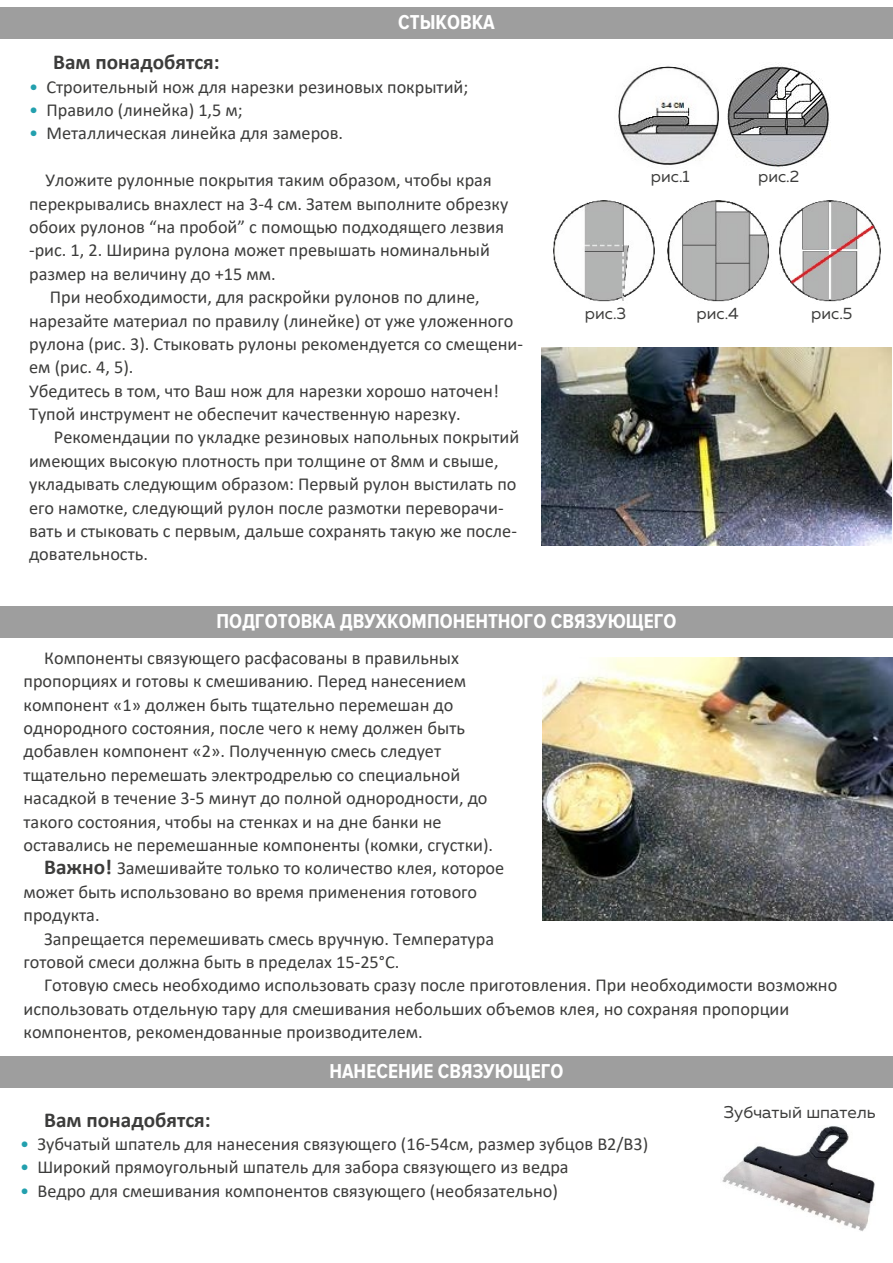
<style>
.page{position:relative;width:893px;height:1263px;background:#fff}
.page>*{position:absolute;margin:0;border:0;box-sizing:border-box;transform-origin:0 0}
.t1{font:700 21.3px "Calibri";color:#3c3c3b}
.t2{font:700 20.85px "Proxima Nova Cond";color:#fff}
.t3{font:18.3px "Calibri";color:#3c3c3b}
.t4{font:16.95px "Muller";color:#3c3c3b}
.t5{font:16.5px "Muller";color:#3c3c3b}
.s1{color:#23a0ae}
.s2{font-weight:700;font-size:21.3px}
</style>
<div class="page">
<div style="left:0;top:7px;width:893px;height:32px;background:#9e9e9e"></div>
<div style="left:0;top:606px;width:893px;height:32px;background:#9e9e9e"></div>
<div style="left:0;top:1056px;width:893px;height:32px;background:#9e9e9e"></div>
<img style="left:542px;top:348px;width:350px;height:198px">
<img style="left:618px;top:63px;width:211px;height:106px">
<img style="left:554px;top:201px;width:326px;height:101px">
<img style="left:543px;top:658px;width:350px;height:262px">
<img style="left:722px;top:1126px;width:153px;height:106px">
<p class="t2" style="left:398px;top:10px;width:98px">СТЫКОВКА</p>
<p class="t1" style="left:53px;top:47px;width:168px">Вам понадобятся:</p>
<p class="t3" style="left:29px;top:74px;width:441px"><span class="s1">•</span> Строительный нож для нарезки резиновых покрытий;</p>
<p class="t3" style="left:29px;top:97px;width:215px"><span class="s1">•</span> Правило (линейка) 1,5 м;</p>
<p class="t3" style="left:29px;top:121px;width:316px"><span class="s1">•</span> Металлическая линейка для замеров.</p>
<p class="t3" style="left:46px;top:167px;width:448px">Уложите рулонные покрытия таким образом, чтобы края</p>
<p class="t3" style="left:29px;top:191px;width:481px">перекрывались внахлест на 3-4 см. Затем выполните обрезку</p>
<p class="t3" style="left:29px;top:214px;width:476px">обоих рулонов “на пробой” с помощью подходящего лезвия</p>
<p class="t3" style="left:29px;top:238px;width:462px">-рис. 1, 2. Ширина рулона может превышать номинальный</p>
<p class="t3" style="left:29px;top:261px;width:248px">размер на величину до +15 мм.</p>
<p class="t3" style="left:50px;top:284px;width:432px">При необходимости, для раскройки рулонов по длине,</p>
<p class="t3" style="left:29px;top:308px;width:486px">нарезайте материал по правилу (линейке) от уже уложенного</p>
<p class="t3" style="left:29px;top:331px;width:495px">рулона (рис. 3). Стыковать рулоны рекомендуется со смещени-</p>
<p class="t3" style="left:29px;top:354px;width:106px">ем (рис. 4, 5).</p>
<p class="t3" style="left:29px;top:378px;width:471px">Убедитесь в том, что Ваш нож для нарезки хорошо наточен!</p>
<p class="t3" style="left:29px;top:401px;width:433px">Тупой инструмент не обеспечит качественную нарезку.</p>
<p class="t3" style="left:54px;top:425px;width:467px">Рекомендации по укладке резиновых напольных покрытий</p>
<p class="t3" style="left:29px;top:448px;width:471px">имеющих высокую плотность при толщине от 8мм и свыше,</p>
<p class="t3" style="left:29px;top:471px;width:489px">укладывать следующим образом: Первый рулон выстилать по</p>
<p class="t3" style="left:29px;top:495px;width:476px">его намотке, следующий рулон после размотки переворачи-</p>
<p class="t3" style="left:29px;top:518px;width:489px">вать и стыковать с первым, дальше сохранять такую же после-</p>
<p class="t3" style="left:29px;top:542px;width:120px">довательность.</p>
<p class="t5" style="left:651px;top:166px;width:40px">рис.1</p>
<p class="t5" style="left:758px;top:166px;width:43px">рис.2</p>
<p class="t5" style="left:585px;top:303px;width:43px">рис.3</p>
<p class="t5" style="left:697px;top:303px;width:44px">рис.4</p>
<p class="t5" style="left:811px;top:303px;width:43px">рис.5</p>
<p class="t2" style="left:216px;top:609px;width:462px">ПОДГОТОВКА ДВУХКОМПОНЕНТНОГО СВЯЗУЮЩЕГО</p>
<p class="t3" style="left:44px;top:645px;width:416px">Компоненты связующего расфасованы в правильных</p>
<p class="t3" style="left:24px;top:668px;width:444px">пропорциях и готовы к смешиванию. Перед нанесением</p>
<p class="t3" style="left:24px;top:692px;width:431px">компонент «1» должен быть тщательно перемешан до</p>
<p class="t3" style="left:24px;top:715px;width:443px">однородного состояния, после чего к нему должен быть</p>
<p class="t3" style="left:24px;top:739px;width:419px">добавлен компонент «2». Полученную смесь следует</p>
<p class="t3" style="left:24px;top:762px;width:438px">тщательно перемешать электродрелью со специальной</p>
<p class="t3" style="left:24px;top:785px;width:466px">насадкой в течение 3-5 минут до полной однородности, до</p>
<p class="t3" style="left:24px;top:809px;width:420px">такого состояния, чтобы на стенках и на дне банки не</p>
<p class="t3" style="left:24px;top:832px;width:471px">оставались не перемешанные компоненты (комки, сгустки).</p>
<p class="t3" style="left:44px;top:856px;width:462px"><span class="s2">Важно!</span> Замешивайте только то количество клея, которое</p>
<p class="t3" style="left:24px;top:879px;width:455px">может быть использовано во время применения готового</p>
<p class="t3" style="left:24px;top:902px;width:78px">продукта.</p>
<p class="t3" style="left:44px;top:926px;width:452px">Запрещается перемешивать смесь вручную. Температура</p>
<p class="t3" style="left:24px;top:949px;width:377px">готовой смеси должна быть в пределах 15-25°С.</p>
<p class="t3" style="left:44px;top:972px;width:795px">Готовую смесь необходимо использовать сразу после приготовления. При необходимости возможно</p>
<p class="t3" style="left:24px;top:996px;width:767px">использовать отдельную тару для смешивания небольших объемов клея, но сохраняя пропорции</p>
<p class="t3" style="left:24px;top:1019px;width:401px">компонентов, рекомендованные производителем.</p>
<p class="t2" style="left:329px;top:1059px;width:236px">НАНЕСЕНИЕ СВЯЗУЮЩЕГО</p>
<p class="t1" style="left:44px;top:1104px;width:168px">Вам понадобятся:</p>
<p class="t3" style="left:20px;top:1131px;width:630px"><span class="s1">•</span> Зубчатый шпатель для нанесения связующего (16-54см, размер зубцов B2/B3)</p>
<p class="t3" style="left:20px;top:1155px;width:550px"><span class="s1">•</span> Широкий прямоугольный шпатель для забора связующего из ведра</p>
<p class="t3" style="left:20px;top:1178px;width:539px"><span class="s1">•</span> Ведро для смешивания компонентов связующего (необязательно)</p>
<p class="t4" style="left:724px;top:1102px;width:153px">Зубчатый шпатель</p>
</div>
